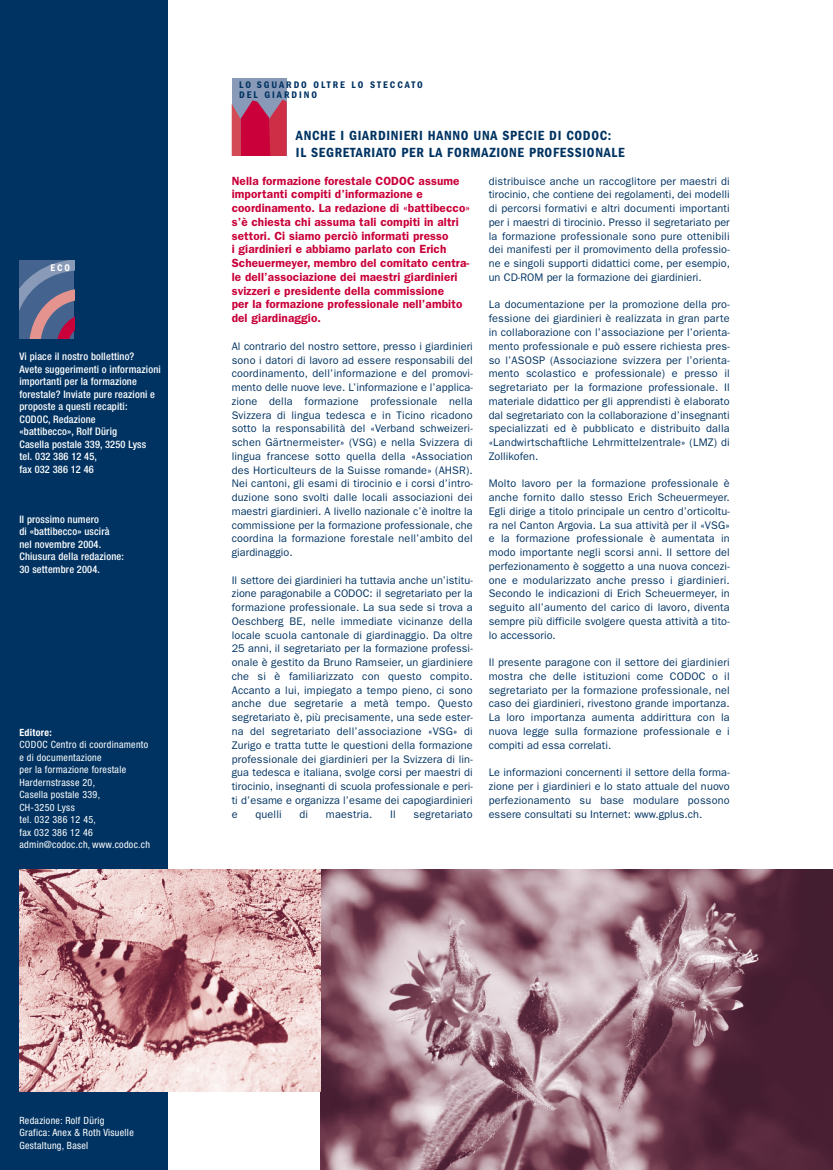
<style>
.page{position:relative;width:833px;height:1170px;background:#fff}
.page>*{position:absolute;margin:0;border:0;box-sizing:border-box;transform-origin:0 0}
.t1{font:600 condensed 13.75px/16.2px "Franklin Gothic LT";letter-spacing:.05em;color:#003362}
.t2{font:600 11.88px/13.8px "Franklin Gothic LT";letter-spacing:.01em;color:#c90039}
.t3{font:11px/13.8px "Franklin Gothic LT";letter-spacing:.01em;color:#003362;text-align:justify}
.t4{font:500 condensed 10.38px/12.5px "Helvetica Neue";letter-spacing:.015em;color:#fff}
.t5{font:condensed 10px/12.5px "Helvetica Neue";letter-spacing:.03em;color:#fff}
.t6{font:700 condensed 10px "Helvetica Neue";letter-spacing:.03em;color:#fff}
.t7{font:600 condensed 10px "Franklin Gothic LT";color:#fff}
.t8{font:600 condensed 9.88px/10.4px "Franklin Gothic LT";letter-spacing:.2em;color:#003362}
</style>
<div class="page">
<div style="left:0;top:0;width:167px;height:1169px;background:#003362"></div>
<svg style="left:19px;top:260px;width:55px;height:79px;background:#6f6f91"></svg>
<div style="left:232px;top:78px;width:55px;height:78px;background:#899ab8"></div>
<svg style="left:232px;top:100px;width:55px;height:56px;background:#c12e54"></svg>
<img style="left:320px;top:869px;width:513px;height:300px">
<img style="left:19px;top:869px;width:302px;height:222px">
<p class="t7" style="left:50px;top:262px;width:21px">ECO</p>
<p class="t4" style="left:19px;top:350px;width:143px">Vi piace il nostro bollettino?<br>Avete suggerimenti o informazioni importanti per la formazione forestale? Inviate pure reazioni e proposte a questi recapiti:<br>CODOC, Redazione<br>«battibecco», Rolf Dürig<br>Casella postale 339, 3250 Lyss tel. 032 386 12 45,<br>fax 032 386 12 46</p>
<p class="t4" style="left:19px;top:512px;width:106px">Il prossimo numero<br>di «battibecco» uscirà nel novembre 2004.<br>Chiusura della redazione:<br>30 settembre 2004.</p>
<p class="t6" style="left:19px;top:726px;width:34px">Editore:</p>
<p class="t5" style="left:19px;top:738px;width:132px">CODOC Centro di coordinamento e di documentazione<br>per la formazione forestale<br>Hardernstrasse 20,<br>Casella postale 339,<br>CH-3250 Lyss<br>tel. 032 386 12 45,<br>fax 032 386 12 46 admin@codoc.ch, www.codoc.ch</p>
<p class="t8" style="left:239px;top:80px;width:185px">LO SGUARDO OLTRE LO STECCATO<br>DEL GIARDINO</p>
<p class="t1" style="left:296px;top:128px;width:330px">ANCHE I GIARDINIERI HANNO UNA SPECIE DI CODOC:<br>IL SEGRETARIATO PER LA FORMAZIONE PROFESSIONALE</p>
<p class="t2" style="left:232px;top:174px;width:240px">Nella formazione forestale CODOC assume importanti compiti d’informazione e coordinamento. La redazione di «battibecco» s’è chiesta chi assuma tali compiti in altri settori. Ci siamo perciò informati presso<br>i giardinieri e abbiamo parlato con Erich Scheuermeyer, membro del comitato centra&shy;le dell’associazione dei maestri giardinieri svizzeri e presidente della commissione<br>per la formazione professionale nell’ambito del giardinaggio.</p>
<p class="t3" style="left:232px;top:339px;width:243px">Al contrario del nostro settore, presso i giardinieri sono i datori di lavoro ad essere responsabili del coordinamento, dell’informazione e del promovi&shy;mento delle nuove leve. L’informazione e l’applica&shy;zione della formazione professionale nella Svizzera di lingua tedesca e in Ticino ricadono sotto la responsabilità del «Verband schweizeri&shy;schen Gärtnermeister» (VSG) e nella Svizzera di lingua francese sotto quella della «Association des Horticulteurs de la Suisse romande» (AHSR).<br>Nei cantoni, gli esami di tirocinio e i corsi d’intro&shy;duzione sono svolti dalle locali associazioni dei maestri giardinieri. A livello nazionale c’è inoltre la commissione per la formazione professionale, che coordina la formazione forestale nell’ambito del giardinaggio.</p>
<p class="t3" style="left:232px;top:573px;width:243px">Il settore dei giardinieri ha tuttavia anche un’istitu&shy;zione paragonabile a CODOC: il segretariato per la formazione professionale. La sua sede si trova a Oeschberg BE, nelle immediate vicinanze della locale scuola cantonale di giardinaggio. Da oltre 25 anni, il segretariato per la formazione professi&shy;onale è gestito da Bruno Ramseier, un giardiniere che si è familiarizzato con questo compito.<br>Accanto a lui, impiegato a tempo pieno, ci sono anche due segretarie a metà tempo. Questo segretariato è, più precisamente, una sede ester&shy;na del segretariato dell’associazione «VSG» di Zurigo e tratta tutte le questioni della formazione professionale dei giardinieri per la Svizzera di lin&shy;gua tedesca e italiana, svolge corsi per maestri di tirocinio, insegnanti di scuola professionale e peri&shy;ti d’esame e organizza l’esame dei capogiardinieri e</p>
<p class="t3" style="left:255px;top:807px;width:28px">quelli</p>
<p class="t3" style="left:299px;top:807px;width:10px">di</p>
<p class="t3" style="left:326px;top:807px;width:48px">maestria.</p>
<p class="t3" style="left:390px;top:807px;width:7px">Il</p>
<p class="t3" style="left:413px;top:807px;width:61px">segretariato</p>
<p class="t3" style="left:489px;top:174px;width:243px">distribuisce anche un raccoglitore per maestri di tirocinio, che contiene dei regolamenti, dei modelli di percorsi formativi e altri documenti importanti per i maestri di tirocinio. Presso il segretariato per la formazione professionale sono pure ottenibili dei manifesti per il promovimento della professio&shy;ne e singoli supporti didattici come, per esempio, un CD-ROM per la formazione dei giardinieri.</p>
<p class="t3" style="left:489px;top:298px;width:242px">La documentazione per la promozione della pro&shy;fessione dei giardinieri è realizzata in gran parte in collaborazione con l’associazione per l’orienta&shy;mento professionale e può essere richiesta pres&shy;so l’ASOSP (Associazione svizzera per l’orienta&shy;mento scolastico e professionale) e presso il segretariato per la formazione professionale. Il materiale didattico per gli apprendisti è elaborato dal segretariato con la collaborazione d’insegnanti specializzati ed è pubblicato e distribuito dalla «Landwirtschaftliche Lehrmittelzentrale» (LMZ) di Zollikofen.</p>
<p class="t3" style="left:489px;top:477px;width:242px">Molto lavoro per la formazione professionale è anche fornito dallo stesso Erich Scheuermeyer.<br>Egli dirige a titolo principale un centro d’orticoltu&shy;ra nel Canton Argovia. La sua attività per il «VSG» e la formazione professionale è aumentata in modo importante negli scorsi anni. Il settore del perfezionamento è soggetto a una nuova concezi&shy;one e modularizzato anche presso i giardinieri.<br>Secondo le indicazioni di Erich Scheuermeyer, in seguito all’aumento del carico di lavoro, diventa sempre più difficile svolgere questa attività a tito&shy;lo accessorio.</p>
<p class="t3" style="left:489px;top:655px;width:243px">Il presente paragone con il settore dei giardinieri mostra che delle istituzioni come CODOC o il segretariato per la formazione professionale, nel caso dei giardinieri, rivestono grande importanza.<br>La loro importanza aumenta addirittura con la nuova legge sulla formazione professionale e i compiti ad essa correlati.</p>
<p class="t3" style="left:489px;top:765px;width:242px">Le informazioni concernenti il settore della forma&shy;zione per i giardinieri e lo stato attuale del nuovo perfezionamento su base modulare possono essere consultati su Internet: www.gplus.ch.</p>
<p class="t5" style="left:19px;top:1113px;width:116px">Redazione: Rolf Dürig<br>Grafica: Anex &amp; Roth Visuelle<br>Gestaltung, Basel</p>
</div>
